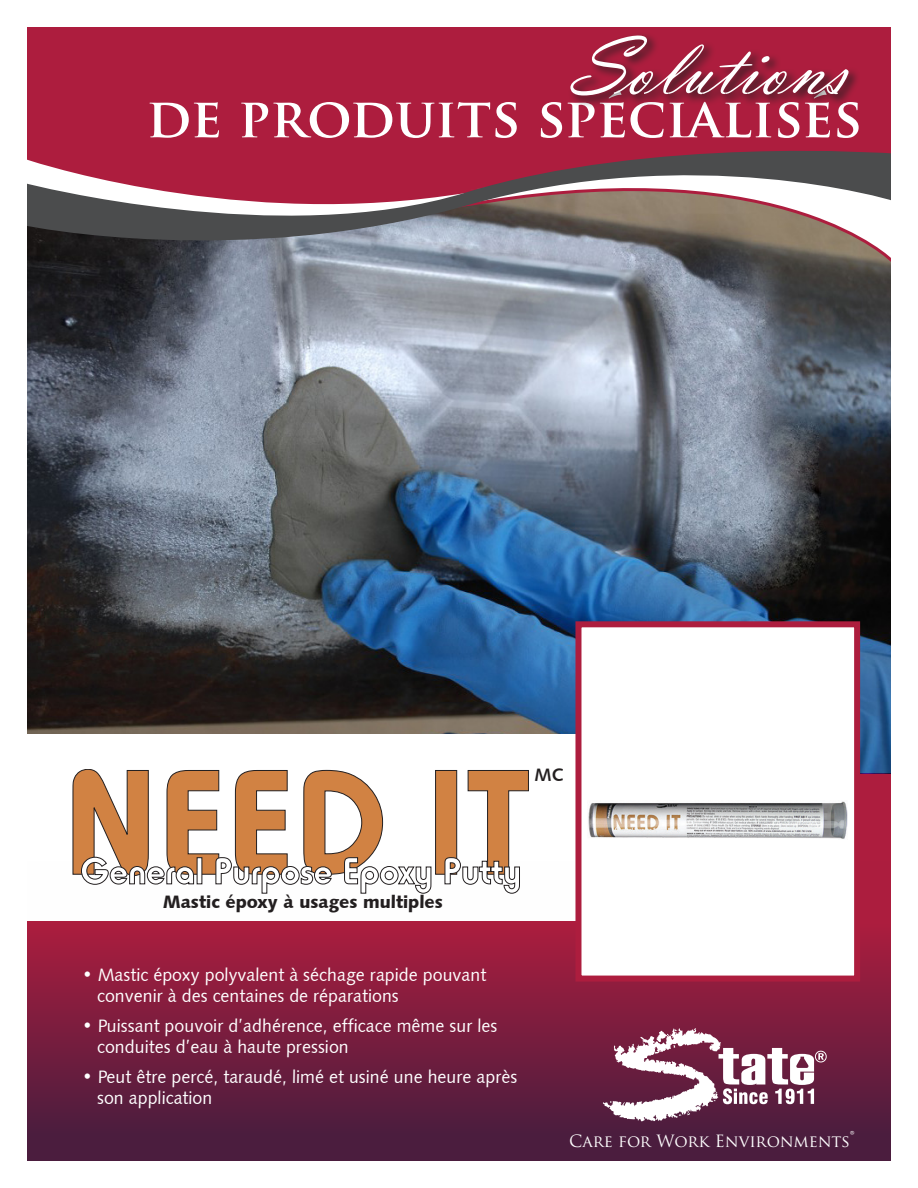
<style>
.page{position:relative;width:918px;height:1188px;background:#fff}
.page>*{position:absolute;margin:0;border:0;box-sizing:border-box;transform-origin:0 0}
.t1{font:85.5px "Vladimir Scr D";color:#fff}
.t2{font:700 54px "Trajan Pro";color:#fff}
.t3{font:18px "Humanist 531 BT Roman A";color:#fff}
.t4{font:18px "Humanist 531 BT Black A";color:#231f20}
.t5{font:18px "Humanist 531 BT Bold A";color:#231f20}
.t6{font:16.5px "Trajan Pro";color:#fff}
.s1{font-size:21px}
</style>
<div class="page">
<img style="left:27px;top:270px;width:864px;height:503px">
<div style="left:27px;top:734px;width:553px;height:187px;background:#fff"></div>
<svg style="left:27px;top:862px;width:864px;height:299px;background:#823250"></svg>
<div style="left:27px;top:27px;width:864px;height:109px;background:#ad1d3e"></div>
<svg style="left:27px;top:136px;width:864px;height:134px;background:#8f616c"></svg>
<div style="left:578px;top:624px;width:279px;height:355px;background:#fff"></div>
<img style="left:588px;top:801px;width:260px;height:38px">
<div style="left:575px;top:621px;width:285px;height:361px;border:6px solid #ad1d3e"></div>
<svg style="left:603px;top:1028px;width:224px;height:93px"></svg>
<div style="left:568px;top:32px;width:293px;height:76px;background:#231f20;opacity:.75"></div>
<div style="left:435px;top:770px;width:22px;height:104px;background:#d18243;border:1px solid #231f20"></div>
<svg style="left:73px;top:769px;width:358px;height:124px"></svg>
<svg style="left:445px;top:770px;width:84px;height:123px"></svg>
<p class="t1" style="left:570px;top:17px;width:279px">Solutions</p>
<p class="t2" style="left:147px;top:84px;width:717px">DE PRODUITS SPÉCIALISÉS</p>
<p class="t5" style="left:535px;top:763px;width:30px">MC</p>
<p class="t4" style="left:163px;top:890px;width:281px">Mastic époxy à usages multiples</p>
<p class="t3" style="left:82px;top:963px;width:406px">• Mastic époxy polyvalent à séchage rapide pouvant</p>
<p class="t3" style="left:97px;top:984px;width:303px">convenir à des centaines de réparations</p>
<p class="t3" style="left:82px;top:1014px;width:417px">• Puissant pouvoir d’adhérence, efficace même sur les</p>
<p class="t3" style="left:97px;top:1035px;width:253px">conduites d’eau à haute pression</p>
<p class="t3" style="left:82px;top:1065px;width:437px">• Peut être percé, taraudé, limé et usiné une heure après</p>
<p class="t3" style="left:97px;top:1086px;width:117px">son application</p>
<p class="t6" style="left:569px;top:1130px;width:287px">Care for Work Environments<span class="s1">®</span></p>
</div>
